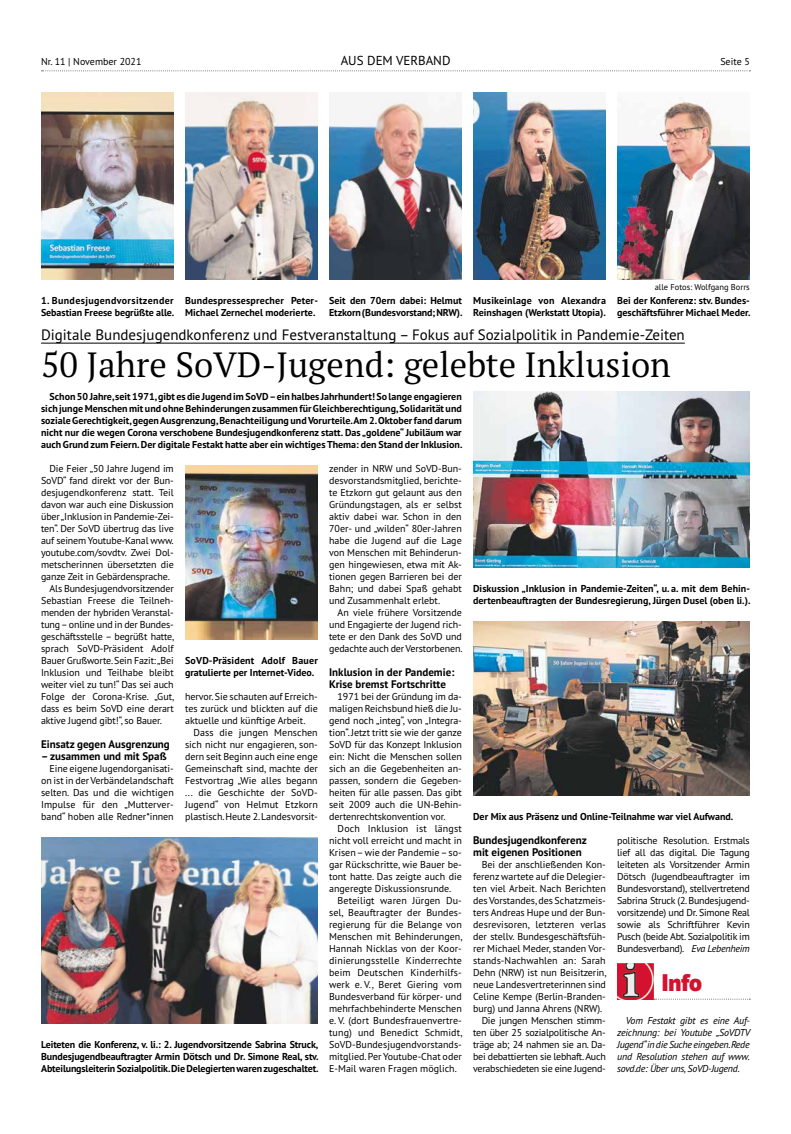
<style>
.page{position:relative;width:791px;height:1134px;background:#fff}
.page>*{position:absolute;margin:0;border:0;box-sizing:border-box;transform-origin:0 0}
.t1{font:35px "PT Serif Pro";color:#000}
.t2{font:900 24px "PT Sans Pro";color:#d51130}
.t3{font:15px "PT Sans Pro";color:#000}
.t4{font:13px "PT Sans Pro";color:#000}
.t5{font:700 11px/12px "PT Sans Pro";color:#000}
.t6{font:10px/12px "PT Sans Pro";letter-spacing:-.005em;color:#000;text-align:justify}
.t7{font:700 10px/12px "PT Sans Pro";color:#000}
.t8{font:italic 10px/12px "PT Sans Pro";letter-spacing:-.025em;color:#000;text-align:justify}
.t9{font:10px "PT Sans Pro";letter-spacing:-.025em;color:#000}
.t10{font:8.5px "PT Sans Pro";color:#000}
.s1{font-style:italic}
</style>
<div class="page">
<hr style="left:41px;top:343px;width:644px;height:1px;background:#000">
<img style="left:329px;top:100px;width:133px;height:179px">
<img style="left:41px;top:93px;width:133px;height:187px">
<img style="left:617px;top:99px;width:133px;height:180px">
<img style="left:617px;top:964px;width:36px;height:36px">
<svg style="left:654px;top:999px;width:96px;height:1px"></svg>
<img style="left:473px;top:93px;width:133px;height:186px">
<img style="left:473px;top:621px;width:277px;height:175px">
<img style="left:41px;top:837px;width:277px;height:187px">
<img style="left:473px;top:392px;width:277px;height:176px">
<img style="left:185px;top:93px;width:133px;height:187px">
<img style="left:185px;top:465px;width:133px;height:175px">
<svg style="left:42px;top:70px;width:708px;height:1px"></svg>
<p class="t6" style="left:41px;top:55px;width:102px">Nr. 11 | November 2021</p>
<h3 class="t4" style="left:341px;top:52px;width:111px">AUS DEM VERBAND</h3>
<p class="t6" style="left:720px;top:55px;width:31px">Seite 5</p>
<p class="t7" style="left:41px;top:294px;width:135px">1. Bundesjugendvorsitzender<br>Sebastian Freese begrüßte alle.</p>
<p class="t7" style="left:185px;top:294px;width:134px">Bundespressesprecher Peter-<br>Michael Zernechel moderierte.</p>
<p class="t7" style="left:329px;top:294px;width:135px">Seit den 70ern dabei: Helmut<br>Etzkorn (Bundesvorstand; NRW).</p>
<p class="t7" style="left:473px;top:294px;width:134px">Musikeinlage von Alexandra<br>Reinshagen (Werkstatt Utopia).</p>
<p class="t10" style="left:655px;top:281px;width:97px">alle Fotos: Wolfgang Borrs</p>
<p class="t7" style="left:617px;top:294px;width:135px">Bei der Konferenz: stv. Bundes&shy;geschäftsführer Michael Meder.</p>
<h3 class="t3" style="left:41px;top:325px;width:645px">Digitale Bundesjugendkonferenz und Festveranstaltung – Fokus auf Sozialpolitik in Pandemie-Zeiten</h3>
<h1 class="t1" style="left:41px;top:342px;width:631px">50 Jahre SoVD-Jugend: gelebte Inklusion</h1>
<p class="t7" style="left:41px;top:390px;width:423px;text-align:justify;text-indent:8px">Schon 50 Jahre, seit 1971, gibt es die Jugend im SoVD – ein halbes Jahrhundert! So lange engagieren sich junge Menschen mit und ohne Behinderungen zusammen für Gleichberechtigung, Solidarität und soziale Gerechtigkeit, gegen Ausgrenzung, Benachteiligung und Vorurteile. Am 2. Oktober fand darum nicht nur die wegen Corona verschobene Bundesjugendkonferenz statt. Das „goldene“ Jubiläum war auch Grund zum Feiern. Der digitale Festakt hatte aber ein wichtiges Thema: den Stand der Inklusion.</p>
<p class="t6" style="left:50px;top:462px;width:126px">Die Feier „50 Jahre Jugend im</p>
<p class="t6" style="left:41px;top:474px;width:134px">SoVD“ fand direkt vor der Bun-</p>
<p class="t6" style="left:41px;top:486px;width:134px">desjugendkonferenz statt. Teil</p>
<p class="t6" style="left:41px;top:498px;width:134px">davon war auch eine Diskussion</p>
<p class="t6" style="left:41px;top:510px;width:134px">über „Inklusion in Pandemie-Zei-</p>
<p class="t6" style="left:41px;top:522px;width:134px">ten“. Der SoVD übertrug das live</p>
<p class="t6" style="left:41px;top:534px;width:134px">auf seinem Youtube-Kanal www.</p>
<p class="t6" style="left:41px;top:546px;width:134px">youtube.com/sovdtv. Zwei Dol-</p>
<p class="t6" style="left:41px;top:558px;width:134px">metscherinnen übersetzten die</p>
<p class="t6" style="left:41px;top:570px;width:130px">ganze Zeit in Gebärdensprache.</p>
<p class="t6" style="left:50px;top:582px;width:126px">Als Bundesjugendvorsitzender</p>
<p class="t6" style="left:41px;top:594px;width:134px">Sebastian Freese die Teilneh-</p>
<p class="t6" style="left:41px;top:606px;width:134px">menden der hybriden Veranstal-</p>
<p class="t6" style="left:41px;top:618px;width:134px">tung – online und in der Bundes-</p>
<p class="t6" style="left:41px;top:630px;width:135px">geschäftsstelle – begrüßt hatte,</p>
<p class="t6" style="left:41px;top:642px;width:134px">sprach SoVD-Präsident Adolf</p>
<p class="t6" style="left:41px;top:654px;width:134px">Bauer Grußworte. Sein Fazit: „Bei</p>
<p class="t6" style="left:41px;top:666px;width:134px">Inklusion und Teilhabe bleibt</p>
<p class="t6" style="left:41px;top:678px;width:134px">weiter viel zu tun!“ Das sei auch</p>
<p class="t6" style="left:41px;top:690px;width:135px">Folge der Corona-Krise. „Gut,</p>
<p class="t6" style="left:41px;top:702px;width:134px">dass es beim SoVD eine derart</p>
<p class="t6" style="left:41px;top:714px;width:122px">aktive Jugend gibt!“, so Bauer.</p>
<p class="t5" style="left:41px;top:738px;width:130px">Einsatz gegen Ausgrenzung</p>
<p class="t5" style="left:41px;top:750px;width:127px">– zusammen und mit Spaß</p>
<p class="t6" style="left:41px;top:762px;width:134px;text-indent:8px">Eine eigene Jugendorganisati&shy;on ist in der Verbändelandschaft selten. Das und die wichtigen Impulse für den „Mutterver&shy;band“ hoben alle Redner*innen</p>
<p class="t7" style="left:185px;top:654px;width:134px">SoVD-Präsident Adolf Bauer gratulierte per Internet-Video.</p>
<p class="t6" style="left:185px;top:690px;width:134px">hervor. Sie schauten auf Erreich&shy;tes zurück und blickten auf die aktuelle und künftige Arbeit.</p>
<p class="t6" style="left:185px;top:726px;width:134px;text-indent:8px">Dass die jungen Menschen sich nicht nur engagieren, son&shy;dern seit Beginn auch eine enge Gemeinschaft sind, machte der Festvortrag „Wie alles begann ... die Geschichte der SoVD-Jugend“ von Helmut Etzkorn plastisch. Heute 2. Landesvorsit-</p>
<p class="t7" style="left:41px;top:1038px;width:279px;text-align:justify">Leiteten die Konferenz, v. li.: 2. Jugendvorsitzende Sabrina Struck, Bundesjugendbeauftragter Armin Dötsch und Dr. Simone Real, stv.<br>Abteilungsleiterin Sozialpolitik. Die Delegierten waren zugeschaltet.</p>
<p class="t6" style="left:329px;top:462px;width:134px">zender in NRW und SoVD-Bun&shy;desvorstandsmitglied, berichte&shy;te Etzkorn gut gelaunt aus den Gründungstagen, als er selbst aktiv dabei war. Schon in den 70er- und „wilden“ 80er-Jahren habe die Jugend auf die Lage von Menschen mit Behinderun&shy;gen hingewiesen, etwa mit Ak&shy;tionen gegen Barrieren bei der Bahn; und dabei Spaß gehabt und Zusammenhalt erlebt.</p>
<p class="t6" style="left:329px;top:606px;width:135px;text-indent:8px">An viele frühere Vorsitzende und Engagierte der Jugend rich&shy;tete er den Dank des SoVD und gedachte auch der Verstorbenen.</p>
<p class="t5" style="left:329px;top:666px;width:127px">Inklusion in der Pandemie:<br>Krise bremst Fortschritte</p>
<p class="t6" style="left:329px;top:690px;width:134px;text-indent:8px">1971 bei der Gründung im da&shy;maligen Reichsbund hieß die Ju&shy;gend noch „integ“, von „Integra&shy;tion“. Jetzt tritt sie wie der ganze SoVD für das Konzept Inklusion ein: Nicht die Menschen sollen sich an die Gegebenheiten an&shy;passen, sondern die Gegeben&shy;heiten für alle passen. Das gibt seit 2009 auch die UN-Behin&shy;dertenrechtskonvention vor.</p>
<p class="t6" style="left:329px;top:822px;width:134px;text-indent:8px">Doch Inklusion ist längst nicht voll erreicht und macht in Krisen – wie der Pandemie – so&shy;gar Rückschritte, wie Bauer be&shy;tont hatte. Das zeigte auch die angeregte Diskussionsrunde.</p>
<p class="t6" style="left:329px;top:894px;width:135px;text-indent:8px">Beteiligt waren Jürgen Du&shy;sel, Beauftragter der Bundes&shy;regierung für die Belange von Menschen mit Behinderungen, Hannah Nicklas von der Koor&shy;dinierungsstelle Kinderrechte beim Deutschen Kinderhilfs&shy;werk e. V., Beret Giering vom Bundesverband für körper- und mehrfachbehinderte Menschen e. V. (dort Bundesfrauenvertre&shy;tung) und Benedict Schmidt, SoVD-Bundesjugendvorstands&shy;mitglied. Per Youtube-Chat oder E-Mail waren Fragen möglich.</p>
<p class="t7" style="left:473px;top:582px;width:279px">Diskussion „Inklusion in Pandemie-Zeiten“, u. a. mit dem Behin&shy;dertenbeauftragten der Bundesregierung, Jürgen Dusel (oben li.).</p>
<p class="t7" style="left:473px;top:810px;width:262px">Der Mix aus Präsenz und Online-Teilnahme war viel Aufwand.</p>
<p class="t5" style="left:473px;top:834px;width:115px">Bundesjugendkonferenz mit eigenen Positionen</p>
<p class="t6" style="left:482px;top:858px;width:126px">Bei der anschließenden Kon-</p>
<p class="t6" style="left:473px;top:870px;width:134px">ferenz wartete auf die Delegier-</p>
<p class="t6" style="left:473px;top:882px;width:134px">ten viel Arbeit. Nach Berichten</p>
<p class="t6" style="left:473px;top:894px;width:134px">des Vorstandes, des Schatzmeis-</p>
<p class="t6" style="left:473px;top:906px;width:134px">ters Andreas Hupe und der Bun-</p>
<p class="t6" style="left:473px;top:918px;width:134px">desrevisoren, letzteren verlas</p>
<p class="t6" style="left:473px;top:930px;width:134px">der stellv. Bundesgeschäftsfüh-</p>
<p class="t6" style="left:473px;top:942px;width:134px">rer Michael Meder, standen Vor-</p>
<p class="t6" style="left:473px;top:954px;width:134px">stands-Nachwahlen an: Sarah</p>
<p class="t6" style="left:473px;top:966px;width:135px">Dehn (NRW) ist nun Beisitzerin,</p>
<p class="t6" style="left:473px;top:978px;width:134px">neue Landesvertreterinnen sind</p>
<p class="t6" style="left:473px;top:990px;width:134px">Celine Kempe (Berlin-Branden-</p>
<p class="t6" style="left:473px;top:1002px;width:131px">burg) und Janna Ahrens (NRW).</p>
<p class="t6" style="left:482px;top:1014px;width:126px">Die jungen Menschen stimm-</p>
<p class="t6" style="left:473px;top:1026px;width:134px">ten über 25 sozialpolitische An-</p>
<p class="t9" style="left:473px;top:1038px;width:134px">träge ab; 24 nahmen sie an. Da-</p>
<p class="t9" style="left:473px;top:1050px;width:134px">bei debattierten sie lebhaft. Auch</p>
<p class="t9" style="left:473px;top:1062px;width:134px">verabschiedeten sie eine Jugend-</p>
<p class="t6" style="left:617px;top:834px;width:134px">politische Resolution. Erstmals lief all das digital. Die Tagung leiteten als Vorsitzender Armin Dötsch (Jugendbeauftragter im Bundesvorstand), stellvertretend Sabrina Struck (2. Bundesjugend&shy;vorsitzende) und Dr. Simone Real sowie als Schriftführer Kevin Pusch (beide Abt. Sozialpolitik im Bundesverband). <span class="s1">Eva Lebenheim</span></p>
<h2 class="t2" style="left:662px;top:966px;width:42px">Info</h2>
<p class="t8" style="left:617px;top:1014px;width:134px;text-indent:8px">Vom Festakt gibt es eine Auf&shy;zeichnung: bei Youtube „SoVDTV Jugend“ in die Suche eingeben.Rede und Resolution stehen auf www. sovd.de: Über uns, SoVD-Jugend.</p>
</div>
